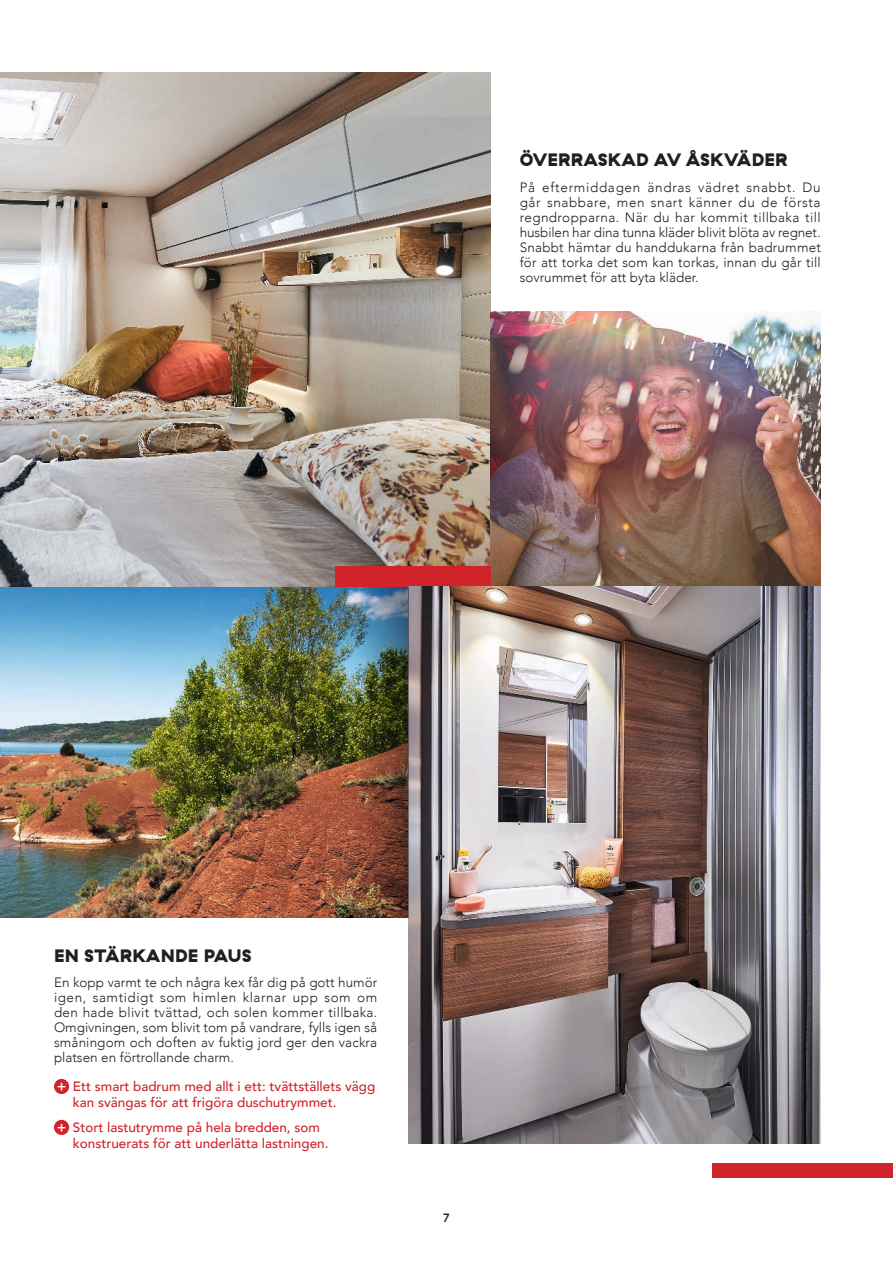
<style>
.page{position:relative;width:893px;height:1263px;background:#fff}
.page>*{position:absolute;margin:0;border:0;box-sizing:border-box;transform-origin:0 0}
.t1{font:900 18px "GT Haptik";letter-spacing:.01em;color:#231f20}
.t2{font:300 13.5px/15px "Avenir";color:#231f20;text-align:justify}
.t3{font:500 13.5px/16.2px "Avenir";color:#d1232a}
.t4{font:500 12px "GT Haptik";color:#231f20}
.s1{font-family:"GT Haptik";font-weight:400;font-size:15.3px;color:#fff}
</style>
<div class="page">
<div style="left:712px;top:1164px;width:181px;height:14px;background:#d1232a"></div>
<img style="left:0;top:587px;width:253px;height:330px">
<img style="left:0;top:72px;width:490px;height:515px">
<img style="left:656px;top:312px;width:165px;height:275px">
<img style="left:490px;top:312px;width:166px;height:275px">
<div style="left:335px;top:566px;width:155px;height:21px;background:#d1232a"></div>
<img style="left:408px;top:587px;width:413px;height:557px">
<img style="left:253px;top:587px;width:155px;height:330px">
<div style="left:54px;top:1079px;width:15px;height:15px;background:#d1232a;border-radius:50%"></div>
<div style="left:54px;top:1120px;width:15px;height:15px;background:#d1232a;border-radius:50%"></div>
<h1 class="t1" style="left:520px;top:149px;width:269px">ÖVERRASKAD AV ÅSKVÄDER</h1>
<p class="t2" style="left:520px;top:180px;width:303px">På eftermiddagen ändras vädret snabbt. Du går snabbare, men snart känner du de första regndropparna. När du har kommit tillbaka till husbilen har dina tunna kläder blivit blöta av regnet.<br>Snabbt hämtar du handdukarna från badrummet för att torka det som kan torkas, innan du går till sovrummet för att byta kläder.</p>
<h1 class="t1" style="left:54px;top:944px;width:199px">EN STÄRKANDE PAUS</h1>
<p class="t2" style="left:54px;top:975px;width:325px">En kopp varmt te och några kex får dig på gott humör igen, samtidigt som himlen klarnar upp som om den hade blivit tvättad, och solen kommer tillbaka.<br>Omgivningen, som blivit tom på vandrare, fylls igen så småningom och doften av fuktig jord ger den vackra platsen en förtrollande charm.</p>
<p class="t3" style="left:73px;top:1078px;width:304px;text-indent:-16px"><span class="s1">+</span> Ett smart badrum med allt i ett: tvättställets vägg kan svängas för att frigöra duschutrymmet.</p>
<p class="t3" style="left:73px;top:1118px;width:257px;text-indent:-16px"><span class="s1">+</span> Stort lastutrymme på hela bredden, som konstruerats för att underlätta lastningen.</p>
<p class="t4" style="left:443px;top:1210px;width:8px">7</p>
</div>
